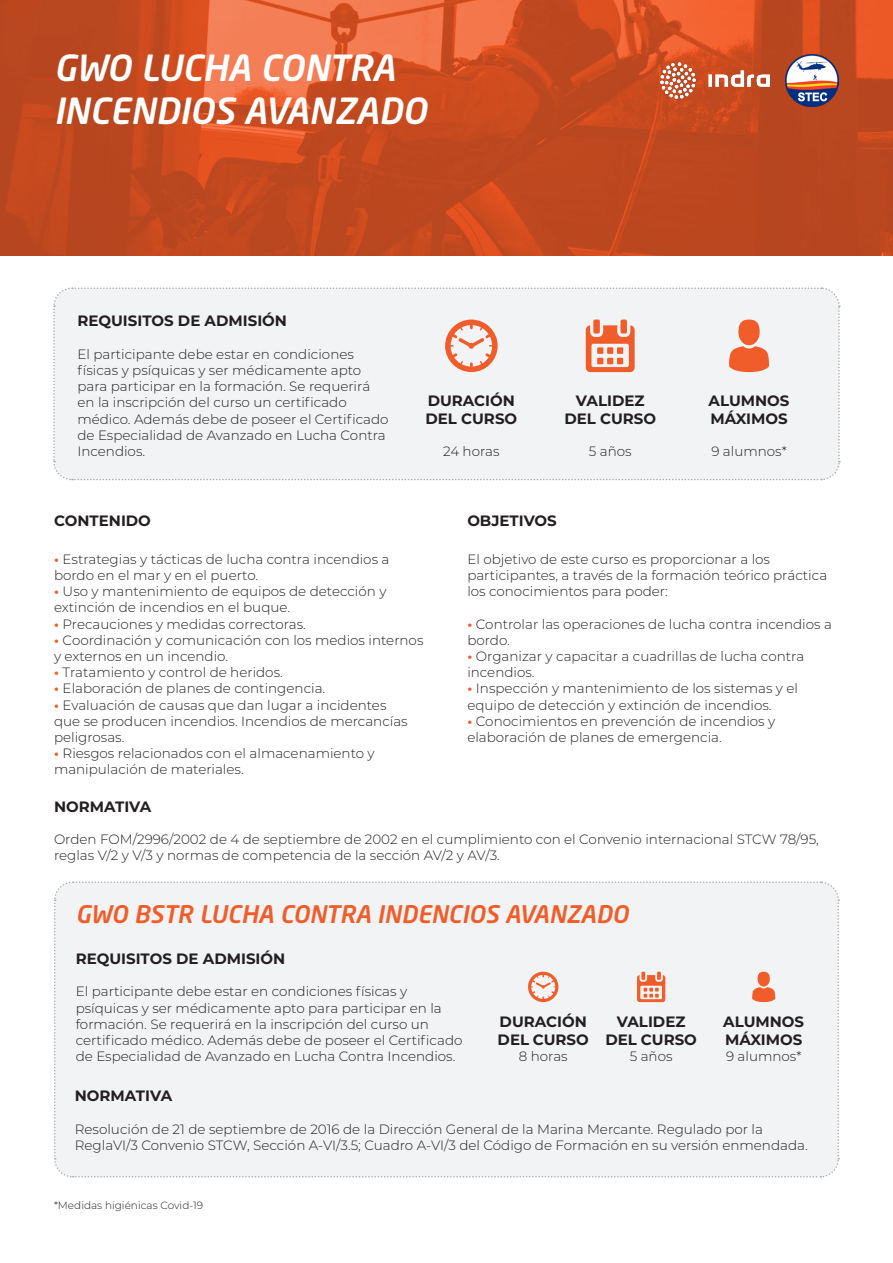
<style>
.page{position:relative;width:893px;height:1263px;background:#fff}
.page>*{position:absolute;margin:0;border:0;box-sizing:border-box;transform-origin:0 0}
.t1{font:italic 500 35.7px/42.8px "Neo Sans Pro";color:#fff}
.t2{font:italic 500 24px "Neo Sans Pro";color:#f15d2a}
.t3{font:700 15px "Montserrat";color:#231f20}
.t4{font:300 13.5px/16.2px "Montserrat";color:#231f20}
.t5{font:300 10.5px "Montserrat";color:#231f20}
.s1{font-weight:700;color:#f15d2a}
</style>
<div class="page">
<svg style="left:0;top:0;width:893px;height:256px;background:#c74e24"></svg>
<div style="left:53px;top:287px;width:787px;height:194px;background:#f2f3f4"></div>
<div style="left:593px;top:319px;width:7px;height:14px;background:#f15d2a;border-radius:2px"></div>
<div style="left:620px;top:319px;width:7px;height:14px;background:#f15d2a;border-radius:2px"></div>
<div style="left:54px;top:881px;width:786px;height:297px;background:#f2f3f4"></div>
<img style="left:661px;top:63px;width:108px;height:35px">
<img style="left:786px;top:54px;width:53px;height:53px">
<p class="t1" style="left:54px;top:46px;width:374px">GWO LUCHA CONTRA<br>INCENDIOS AVANZADO</p>
<p class="t3" style="left:77px;top:310px;width:211px">REQUISITOS DE ADMISIÓN</p>
<p class="t4" style="left:77px;top:345px;width:313px">El participante debe estar en condiciones físicas y psíquicas y ser médicamente apto para participar en la formación. Se requerirá en la inscripción del curso un certificado médico. Además debe de poseer el Certificado de Especialidad de Avanzado en Lucha Contra Incendios.</p>
<p class="t3" style="left:428px;top:389px;width:89px">DURACIÓN</p>
<p class="t3" style="left:425px;top:407px;width:93px">DEL CURSO</p>
<p class="t4" style="left:443px;top:443px;width:58px">24 horas</p>
<p class="t3" style="left:576px;top:389px;width:70px">VALIDEZ</p>
<p class="t3" style="left:564px;top:407px;width:93px">DEL CURSO</p>
<p class="t4" style="left:589px;top:443px;width:44px">5 años</p>
<p class="t3" style="left:709px;top:389px;width:82px">ALUMNOS</p>
<p class="t3" style="left:710px;top:407px;width:79px">MÁXIMOS</p>
<p class="t4" style="left:711px;top:443px;width:77px">9 alumnos*</p>
<p class="t3" style="left:54px;top:510px;width:98px">CONTENIDO</p>
<p class="t4" style="left:54px;top:550px;width:337px"><span class="s1">•</span> Estrategias y tácticas de lucha contra incendios a bordo en el mar y en el puerto.</p>
<p class="t4" style="left:54px;top:583px;width:334px"><span class="s1">•</span> Uso y mantenimiento de equipos de detección y extinción de incendios en el buque.</p>
<p class="t4" style="left:54px;top:615px;width:253px"><span class="s1">•</span> Precauciones y medidas correctoras.</p>
<p class="t4" style="left:54px;top:631px;width:371px"><span class="s1">•</span> Coordinación y comunicación con los medios internos y externos en un incendio.</p>
<p class="t4" style="left:54px;top:664px;width:230px"><span class="s1">•</span> Tratamiento y control de heridos.</p>
<p class="t4" style="left:54px;top:680px;width:273px"><span class="s1">•</span> Elaboración de planes de contingencia.</p>
<p class="t4" style="left:54px;top:696px;width:355px"><span class="s1">•</span> Evaluación de causas que dan lugar a incidentes que se producen incendios. Incendios de mercancías peligrosas.</p>
<p class="t4" style="left:54px;top:745px;width:322px"><span class="s1">•</span> Riesgos relacionados con el almacenamiento y manipulación de materiales.</p>
<p class="t3" style="left:467px;top:510px;width:91px">OBJETIVOS</p>
<p class="t4" style="left:467px;top:550px;width:361px">El objetivo de este curso es proporcionar a los participantes, a través de la formación teórico práctica los conocimientos para poder:</p>
<p class="t4" style="left:467px;top:615px;width:366px"><span class="s1">•</span> Controlar las operaciones de lucha contra incendios a bordo.</p>
<p class="t4" style="left:467px;top:648px;width:338px"><span class="s1">•</span> Organizar y capacitar a cuadrillas de lucha contra incendios.</p>
<p class="t4" style="left:467px;top:680px;width:332px"><span class="s1">•</span> Inspección y mantenimiento de los sistemas y el equipo de detección y extinción de incendios.</p>
<p class="t4" style="left:467px;top:712px;width:309px"><span class="s1">•</span> Conocimientos en prevención de incendios y elaboración de planes de emergencia.</p>
<p class="t3" style="left:54px;top:795px;width:99px">NORMATIVA</p>
<p class="t4" style="left:54px;top:831px;width:766px">Orden FOM/2996/2002 de 4 de septiembre de 2002 en el cumplimiento con el Convenio internacional STCW 78/95, reglas V/2 y V/3 y normas de competencia de la sección AV/2 y AV/3.</p>
<p class="t2" style="left:76px;top:899px;width:554px">GWO BSTR LUCHA CONTRA INDENCIOS AVANZADO</p>
<p class="t3" style="left:76px;top:948px;width:211px">REQUISITOS DE ADMISIÓN</p>
<p class="t4" style="left:76px;top:983px;width:388px">El participante debe estar en condiciones físicas y psíquicas y ser médicamente apto para participar en la formación. Se requerirá en la inscripción del curso un certificado médico. Además debe de poseer el Certificado de Especialidad de Avanzado en Lucha Contra Incendios.</p>
<p class="t3" style="left:500px;top:1011px;width:89px">DURACIÓN</p>
<p class="t3" style="left:498px;top:1029px;width:93px">DEL CURSO</p>
<p class="t4" style="left:519px;top:1048px;width:50px">8 horas</p>
<p class="t3" style="left:617px;top:1011px;width:70px">VALIDEZ</p>
<p class="t3" style="left:605px;top:1029px;width:93px">DEL CURSO</p>
<p class="t4" style="left:630px;top:1048px;width:44px">5 años</p>
<p class="t3" style="left:723px;top:1011px;width:82px">ALUMNOS</p>
<p class="t3" style="left:725px;top:1029px;width:79px">MÁXIMOS</p>
<p class="t4" style="left:726px;top:1048px;width:77px">9 alumnos*</p>
<p class="t3" style="left:75px;top:1085px;width:99px">NORMATIVA</p>
<p class="t4" style="left:75px;top:1120px;width:734px">Resolución de 21 de septiembre de 2016 de la Dirección General de la Marina Mercante. Regulado por la<br>ReglaVI/3 Convenio STCW, Sección A-VI/3.5; Cuadro A-VI/3 del Código de Formación en su versión enmendada.</p>
<p class="t5" style="left:54px;top:1198px;width:151px">*Medidas higiénicas Covid-19</p>
</div>
